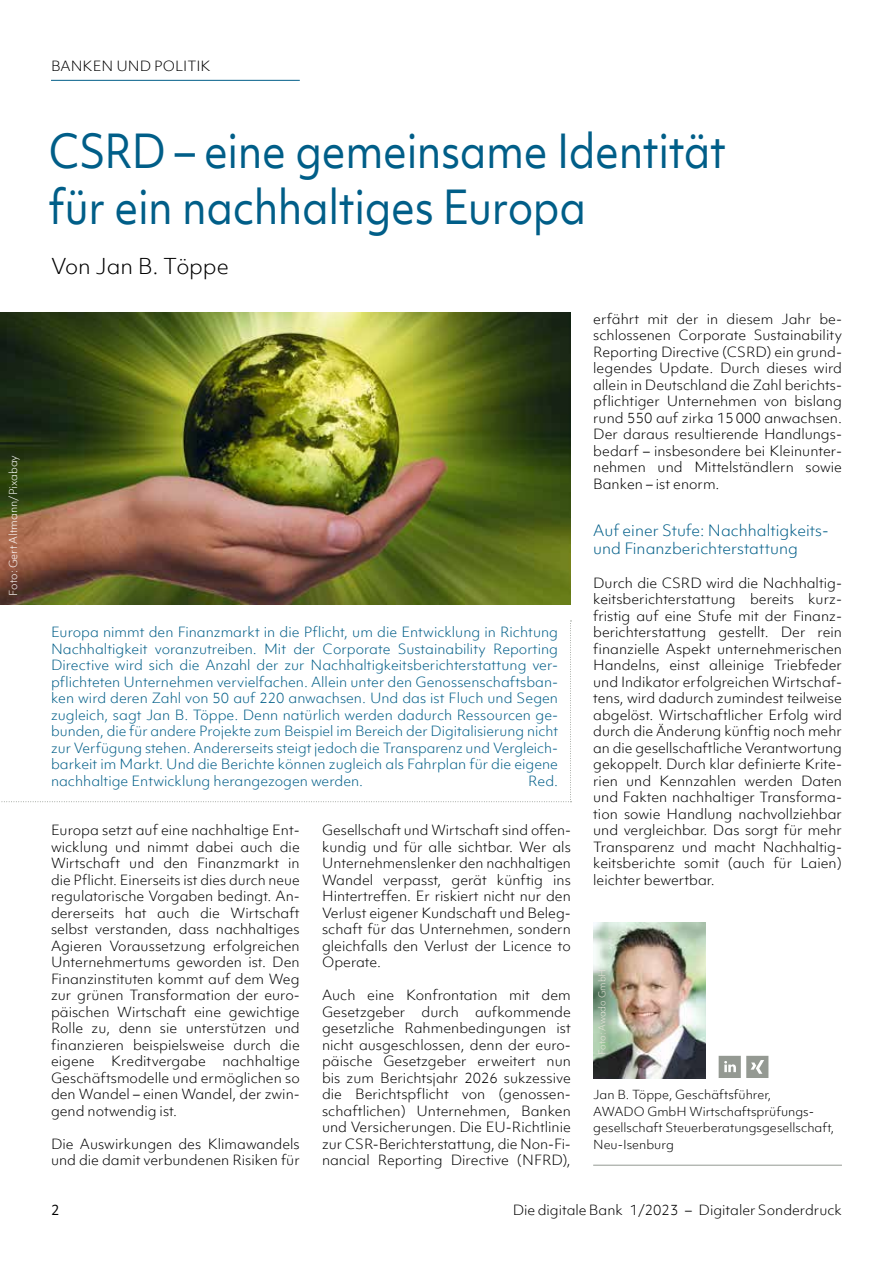
<style>
.page{position:relative;width:893px;height:1263px;background:#fff}
.page>*{position:absolute;margin:0;border:0;box-sizing:border-box;transform-origin:0 0}
.t1{font:45px/55.5px "Objektiv Mk 1";letter-spacing:-.01em;color:#005e88;scale:.9 1}
.t2{font:300 21px "Objektiv Mk 1";letter-spacing:-.005em;color:#000}
.t3{font:300 15px/18px "Objektiv Mk 1";color:#005e88}
.t4{font:300 13.5px/16.5px "Objektiv Mk 1";color:#000;text-align:justify}
.t5{font:300 13.5px/16.5px "Objektiv Mk 1";color:#005e88;text-align:justify}
.t6{font:13.5px "Objektiv Mk 1";color:#000}
.t7{font:300 12px/16.5px "Objektiv Mk 1";color:#000}
.t8{font:300 10.5px "Objektiv Mk 1";color:#fff}
.t9{font:300 9px "Objektiv Mk 1";letter-spacing:-.005em;color:#eae6dc}
</style>
<div class="page">
<img style="left:0;top:313px;width:571px;height:291px">
<svg style="left:1px;top:621px;width:570px;height:181px"></svg>
<img style="left:593px;top:922px;width:113px;height:156px">
<hr style="left:593px;top:1165px;width:249px;height:1px;background:#949992">
<svg style="left:719px;top:1056px;width:49px;height:22px"></svg>
<hr style="left:51px;top:80px;width:249px;height:1px;background:#005e88">
<p class="t8" style="left:6px;top:596px;width:142px;rotate:-90deg">Foto: Gert Altmann/Pixabay</p>
<p class="t4" style="left:51px;top:58px;width:161px">BANKEN UND POLITIK</p>
<h1 class="t1" style="left:49px;top:123px;width:754px">CSRD – eine gemeinsame Identität für ein nachhaltiges Europa</h1>
<h2 class="t2" style="left:51px;top:252px;width:179px">Von Jan B. Töppe</h2>
<p class="t5" style="left:51px;top:624px;width:509px">Europa nimmt den Finanzmarkt in die Pflicht, um die Entwicklung in Richtung Nachhaltigkeit voranzutreiben. Mit der Corporate Sustainability Reporting Directive wird sich die Anzahl der zur Nachhaltigkeitsberichterstattung ver&shy;pflichteten Unternehmen vervielfachen. Allein unter den Genossenschaftsban&shy;ken wird deren Zahl von 50 auf 220 anwachsen. Und das ist Fluch und Segen zugleich, sagt Jan B. Töppe. Denn natürlich werden dadurch Ressourcen ge&shy;bunden, die für andere Projekte zum Beispiel im Bereich der Digitalisierung nicht zur Verfügung stehen. Andererseits steigt jedoch die Transparenz und Vergleich&shy;barkeit im Markt. Und die Berichte können zugleich als Fahrplan für die eigene nachhaltige Entwicklung herangezogen werden.</p>
<p class="t5" style="left:528px;top:772px;width:31px">Red.</p>
<p class="t4" style="left:51px;top:822px;width:250px">Europa setzt auf eine nachhaltige Ent&shy;wicklung und nimmt dabei auch die Wirtschaft und den Finanzmarkt in die Pflicht. Einerseits ist dies durch neue regulatorische Vorgaben bedingt. An&shy;dererseits hat auch die Wirtschaft selbst verstanden, dass nachhaltiges Agieren Voraussetzung erfolgreichen Unternehmertums geworden ist. Den Finanzinstituten kommt auf dem Weg zur grünen Transformation der euro&shy;päischen Wirtschaft eine gewichtige Rolle zu, denn sie unterstützen und finanzieren beispielsweise durch die eigene Kreditvergabe nachhaltige Geschäftsmodelle und ermöglichen so den Wandel – einen Wandel, der zwin&shy;gend notwendig ist.</p>
<p class="t4" style="left:51px;top:1135px;width:250px">Die Auswirkungen des Klimawandels und die damit verbundenen Risiken für</p>
<p class="t4" style="left:322px;top:822px;width:250px">Gesellschaft und Wirtschaft sind offen&shy;kundig und für alle sichtbar. Wer als Unternehmenslenker den nachhaltigen Wandel verpasst, gerät künftig ins Hintertreffen. Er riskiert nicht nur den Verlust eigener Kundschaft und Beleg&shy;schaft für das Unternehmen, sondern gleichfalls den Verlust der Licence to Operate.</p>
<p class="t4" style="left:322px;top:987px;width:250px">Auch eine Konfrontation mit dem Gesetzgeber durch aufkommende gesetzliche Rahmenbedingungen ist nicht ausgeschlossen, denn der euro&shy;päische Gesetzgeber erweitert nun bis zum Berichtsjahr 2026 sukzessive die Berichtspflicht von (genossen&shy;schaftlichen) Unternehmen, Banken und Versicherungen. Die EU- Richtlinie zur CSR- Berichterstattung, die Non- Fi&shy;nancial Reporting Directive (NFRD),</p>
<p class="t4" style="left:593px;top:310px;width:250px">erfährt mit der in diesem Jahr be&shy;schlossenen Corporate Sustainability Reporting Directive (CSRD) ein grund&shy;legendes Update. Durch dieses wird allein in Deutschland die Zahl berichts&shy;pflichtiger Unternehmen von bislang rund 550 auf zirka 15000 anwachsen.<br>Der daraus resultierende Handlungs&shy;bedarf – insbesondere bei Kleinunter&shy;nehmen und Mittelständlern sowie Banken – ist enorm.</p>
<p class="t3" style="left:593px;top:522px;width:235px">Auf einer Stufe: Nachhaltigkeits&shy;und Finanzberichterstattung</p>
<p class="t4" style="left:593px;top:574px;width:250px">Durch die CSRD wird die Nachhaltig&shy;keitsberichterstattung bereits kurz&shy;fristig auf eine Stufe mit der Finanz&shy;berichterstattung gestellt. Der rein finanzielle Aspekt unternehmerischen Handelns, einst alleinige Triebfeder und Indikator erfolgreichen Wirtschaf&shy;tens, wird dadurch zumindest teilweise abgelöst. Wirtschaftlicher Erfolg wird durch die Änderung künftig noch mehr an die gesellschaftliche Verantwortung gekoppelt. Durch klar definierte Krite&shy;rien und Kennzahlen werden Daten und Fakten nachhaltiger Transforma&shy;tion sowie Handlung nachvollziehbar und vergleichbar. Das sorgt für mehr Transparenz und macht Nachhaltig&shy;keitsberichte somit (auch für Laien) leichter bewertbar.</p>
<p class="t9" style="left:596px;top:1055px;width:87px;rotate:-90deg">Foto: Awado GmbH</p>
<p class="t7" style="left:593px;top:1086px;width:243px">Jan B. Töppe, Geschäftsführer,<br>AWADO GmbH Wirtschaftsprüfungs&shy;gesellschaft Steuerberatungsgesellschaft,<br>Neu-Isenburg</p>
<p class="t6" style="left:51px;top:1200px;width:10px">2</p>
<p class="t4" style="left:513px;top:1201px;width:331px">Die digitale Bank 1/2023 – Digitaler Sonderdruck</p>
</div>
